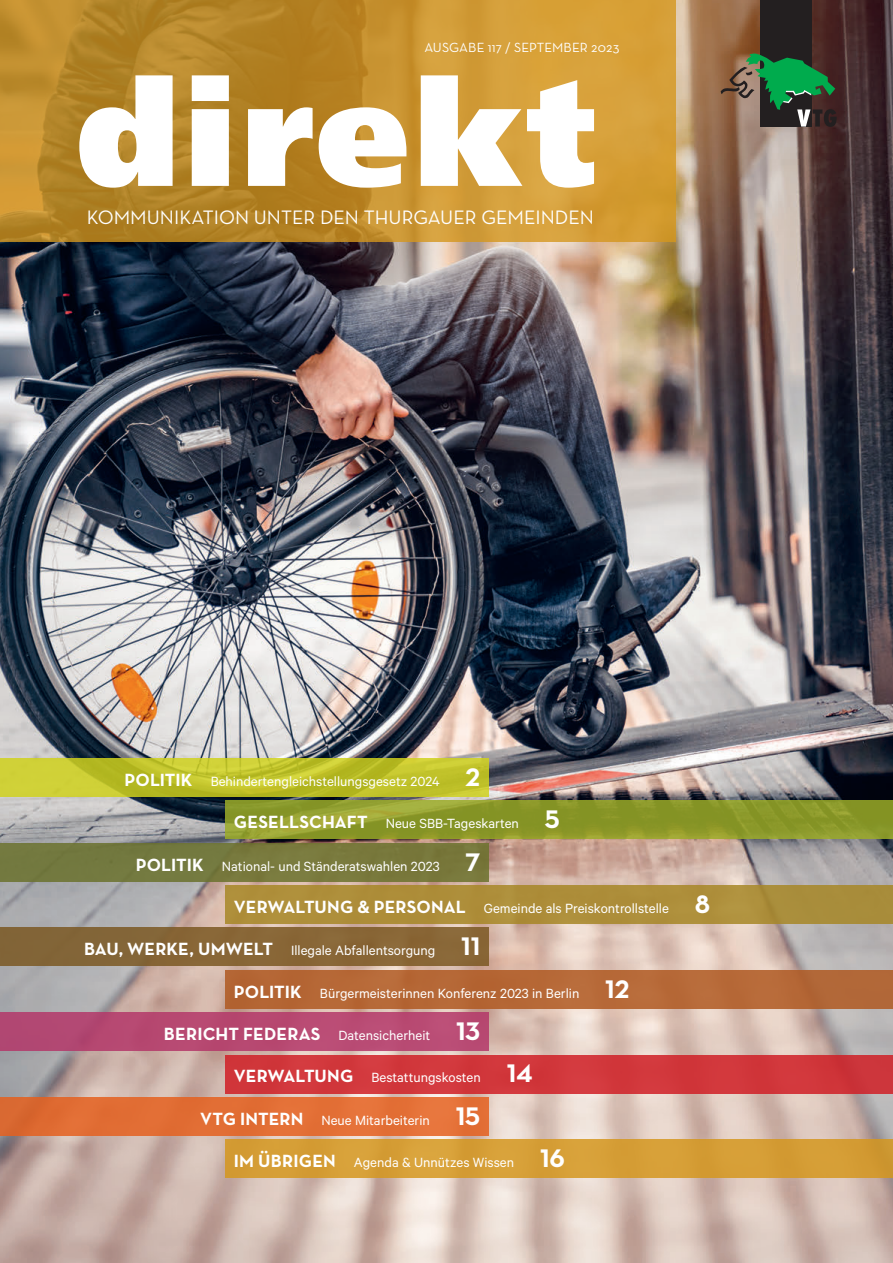
<style>
.page{position:relative;width:893px;height:1263px;background:#fff}
.page>*{position:absolute;margin:0;border:0;box-sizing:border-box;transform-origin:0 0}
.t1{font:19.8px "Neutra Text";color:#fff}
.t2{font:15px "Calibre";color:#fff}
.t3{font:13.5px "Neutra Text";letter-spacing:.01em;color:#fff}
.s1{font-family:"Neutra Text";font-weight:700;font-size:18px}
.s2{font-family:"Neutra Text Bold Alt";font-size:25.8px}
</style>
<div class="page">
<img style="left:0;top:0;width:893px;height:1263px">
<div style="left:760px;top:0;width:51px;height:127px;background:#231f20"></div>
<svg style="left:721px;top:54px;width:116px;height:73px"></svg>
<svg style="left:225px;top:801px;width:668px;height:38px;background:#8d992a"></svg>
<div style="left:225px;top:885px;width:668px;height:39px;background:#ad8e3a"></div>
<div style="left:225px;top:970px;width:668px;height:38px;background:#b66837"></div>
<div style="left:225px;top:1055px;width:668px;height:38px;background:#d1373b"></div>
<div style="left:225px;top:1140px;width:668px;height:38px;background:#d69e36"></div>
<svg style="left:0;top:0;width:675px;height:242px;background:#c4902e"></svg>
<svg style="left:0;top:758px;width:489px;height:39px;background:#c1c32b"></svg>
<div style="left:0;top:843px;width:489px;height:38px;background:#76793e"></div>
<div style="left:0;top:928px;width:489px;height:38px;background:#886537"></div>
<div style="left:0;top:1013px;width:489px;height:38px;background:#b74972"></div>
<div style="left:0;top:1097px;width:489px;height:38px;background:#e26e35"></div>
<svg style="left:79px;top:75px;width:515px;height:113px"></svg>
<p class="t3" style="left:424px;top:39px;width:197px">AUSGABE 117 / SEPTEMBER 2023</p>
<h1 class="t1" style="left:87px;top:205px;width:509px">KOMMUNIKATION UNTER DEN THURGAUER GEMEINDEN</h1>
<p class="t2" style="left:125px;top:772px;width:357px"><span class="s1">POLITIK</span> Behindertengleichstellungsgesetz 2024 <span class="s2">2</span></p>
<p class="t2" style="left:234px;top:815px;width:327px"><span class="s1">GESELLSCHAFT</span> Neue SBB-Tageskarten <span class="s2">5</span></p>
<p class="t2" style="left:136px;top:857px;width:346px"><span class="s1">POLITIK</span> National- und Ständeratswahlen 2023 <span class="s2">7</span></p>
<p class="t2" style="left:234px;top:900px;width:478px"><span class="s1">VERWALTUNG &amp; PERSONAL</span> Gemeinde als Preiskontrollstelle <span class="s2">8</span></p>
<p class="t2" style="left:84px;top:942px;width:398px"><span class="s1">BAU, WERKE, UMWELT</span> Illegale Abfallentsorgung <span class="s2">11</span></p>
<p class="t2" style="left:234px;top:984px;width:397px"><span class="s1">POLITIK</span> Bürgermeisterinnen Konferenz 2023 in Berlin <span class="s2">12</span></p>
<p class="t2" style="left:164px;top:1027px;width:318px"><span class="s1">BERICHT FEDERAS</span> Datensicherheit <span class="s2">13</span></p>
<p class="t2" style="left:234px;top:1069px;width:301px"><span class="s1">VERWALTUNG</span> Bestattungskosten <span class="s2">14</span></p>
<p class="t2" style="left:200px;top:1111px;width:281px"><span class="s1">VTG INTERN</span> Neue Mitarbeiterin <span class="s2">15</span></p>
<p class="t2" style="left:234px;top:1154px;width:333px"><span class="s1">IM ÜBRIGEN</span> Agenda &amp; Unnützes Wissen <span class="s2">16</span></p>
</div>
